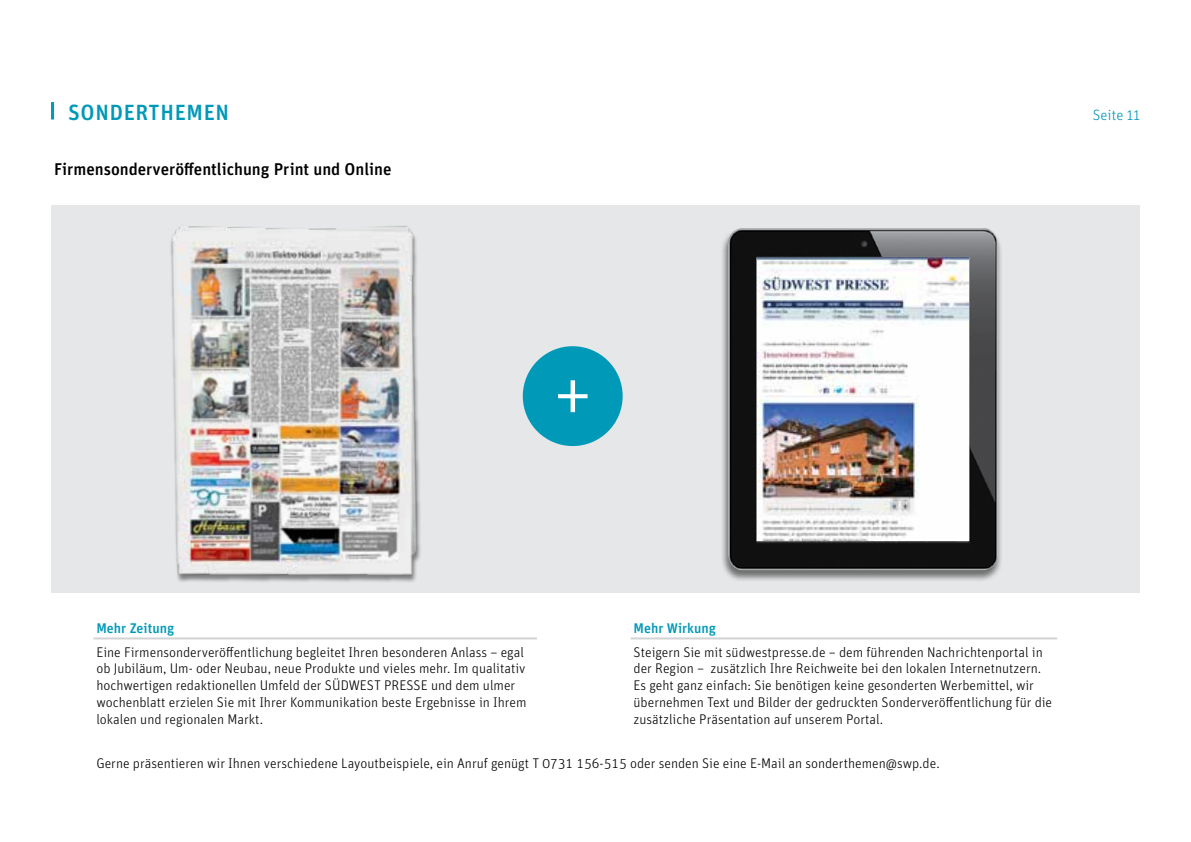
<style>
.page{position:relative;width:1191px;height:842px;background:#fff}
.page>*{position:absolute;margin:0;border:0;box-sizing:border-box;transform-origin:0 0}
.t1{font:300 78.4px "Unit Pro";color:#fff}
.t2{font:500 22px "Unit Pro";letter-spacing:.03em;color:#0099b8}
.t3{font:500 17px "Unit Pro";color:#000}
.t4{font:300 15px "Unit Pro";color:#0099b8}
.t5{font:300 14px/16.8px "Unit Pro";color:#000}
.t6{font:500 14px "Unit Pro";color:#0099b8}
</style>
<div class="page">
<hr style="left:51px;top:102px;width:3px;height:17px;background:#0099b8">
<div style="left:51px;top:205px;width:1089px;height:387px;background:#e6e7e8"></div>
<hr style="left:94px;top:637px;width:443px;height:2px;background:#d1d3d4">
<hr style="left:630px;top:637px;width:427px;height:2px;background:#d1d3d4">
<img style="left:170px;top:226px;width:251px;height:353px">
<div style="left:523px;top:346px;width:99px;height:100px;background:#0099b8;border-radius:50%"></div>
<div style="left:720px;top:228px;width:283px;height:354px;background:#000;opacity:.52"></div>
<img style="left:728px;top:228px;width:269px;height:342px">
<img style="left:756px;top:257px;width:213px;height:286px">
<img style="left:757px;top:258px;width:211px;height:282px">
<h2 class="t2" style="left:68px;top:96px;width:162px">SONDERTHEMEN</h2>
<p class="t4" style="left:1093px;top:105px;width:49px">Seite 11</p>
<p class="t3" style="left:54px;top:157px;width:339px">Firmensonderveröffentlichung Print und Online</p>
<h1 class="t1" style="left:551px;top:341px;width:45px">+</h1>
<p class="t6" style="left:96px;top:618px;width:79px">Mehr Zeitung</p>
<p class="t5" style="left:96px;top:643px;width:432px">Eine Firmensonderveröffentlichung begleitet Ihren besonderen Anlass – egal ob Jubiläum, Um- oder Neubau, neue Produkte und vieles mehr. Im qualitativ hochwertigen redaktionellen Umfeld der SÜDWEST PRESSE und dem ulmer wochenblatt erzielen Sie mit Ihrer Kommunikation beste Ergebnisse in Ihrem lokalen und regionalen Markt.</p>
<p class="t6" style="left:633px;top:618px;width:84px">Mehr Wirkung</p>
<p class="t5" style="left:633px;top:643px;width:420px">Steigern Sie mit südwestpresse.de – dem führenden Nachrichtenportal in der Region – zusätzlich Ihre Reichweite bei den lokalen Internetnutzern.<br>Es geht ganz einfach: Sie benötigen keine gesonderten Werbemittel, wir übernehmen Text und Bilder der gedruckten Sonderveröffentlichung für die zusätzliche Präsentation auf unserem Portal.</p>
<p class="t5" style="left:96px;top:755px;width:845px">Gerne präsentieren wir Ihnen verschiedene Layoutbeispiele, ein Anruf genügt T 0731 156-515 oder senden Sie eine E-Mail an sonderthemen@swp.de.</p>
</div>
